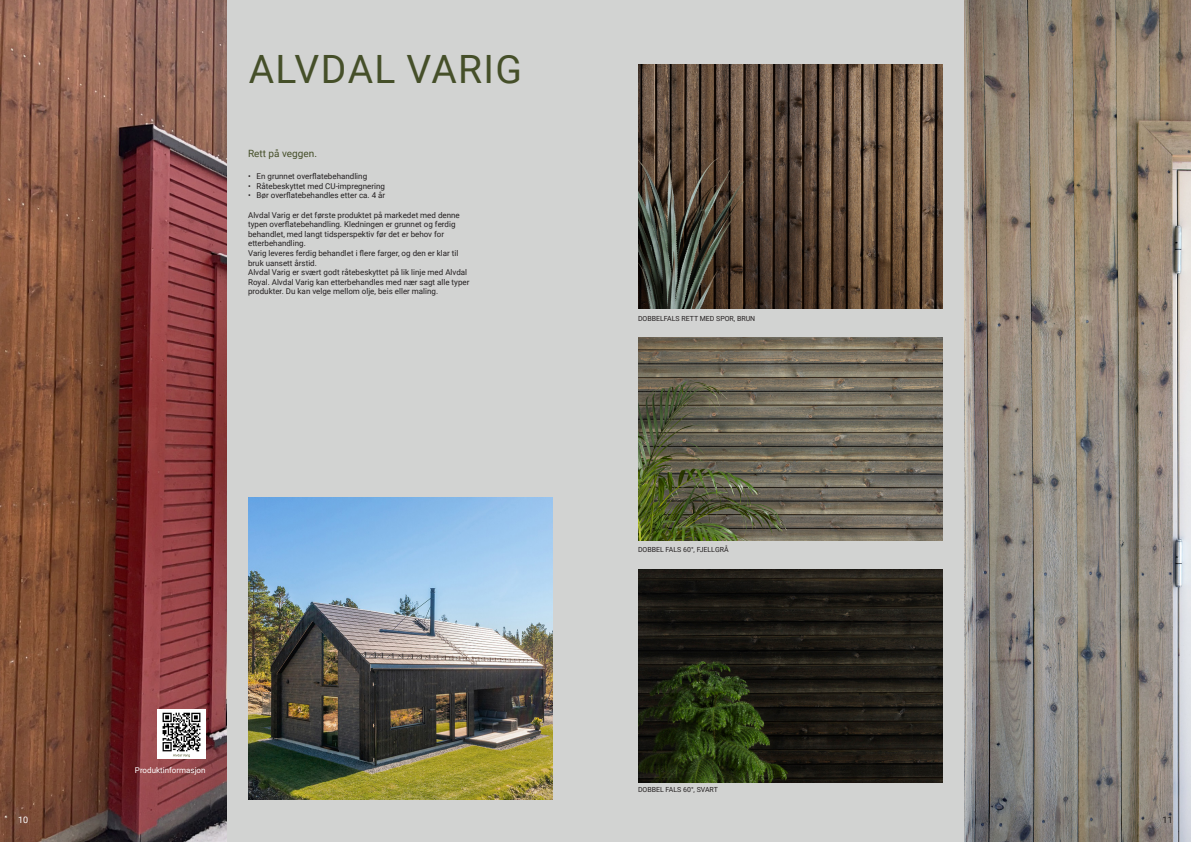
<style>
.page{position:relative;width:1191px;height:842px;background:#fff}
.page>*{position:absolute;margin:0;border:0;box-sizing:border-box;transform-origin:0 0}
.t1{font:39px "Roboto";letter-spacing:.035em;color:#454f29}
.t2{font:10px "Roboto";color:#454f29}
.t3{font:9px "Roboto";color:#fff}
.t4{font:9px "Roboto";color:#231f20}
.t5{font:8px/9.6px "Roboto";color:#231f20}
.t6{font:8px "Roboto";color:#fff}
.t7{font:7px "Roboto";color:#231f20}
</style>
<div class="page">
<div style="left:0;top:0;width:595px;height:842px;background:#d2d3d2"></div>
<div style="left:595px;top:0;width:596px;height:842px;background:#d2d3d2"></div>
<img style="left:964px;top:0;width:227px;height:842px">
<img style="left:0;top:0;width:227px;height:842px">
<img style="left:157px;top:710px;width:49px;height:48px">
<img style="left:248px;top:497px;width:305px;height:302px">
<img style="left:638px;top:338px;width:305px;height:203px">
<img style="left:638px;top:64px;width:305px;height:245px">
<img style="left:638px;top:569px;width:305px;height:213px">
<h1 class="t1" style="left:249px;top:42px;width:275px">ALVDAL VARIG</h1>
<p class="t2" style="left:248px;top:147px;width:70px">Rett på veggen.</p>
<p class="t5" style="left:248px;top:171px;width:120px">• En grunnet overflatebehandling</p>
<p class="t5" style="left:248px;top:181px;width:138px">• Råtebeskyttet med CU-impregnering</p>
<p class="t5" style="left:248px;top:190px;width:139px">• Bør overflatebehandles etter ca. 4 år</p>
<p class="t5" style="left:248px;top:210px;width:223px">Alvdal Varig er det første produktet på markedet med denne typen overflatebehandling. Kledningen er grunnet og ferdig behandlet, med langt tidsperspektiv før det er behov for etterbehandling.<br>Varig leveres ferdig behandlet i flere farger, og den er klar til bruk uansett årstid.<br>Alvdal Varig er svært godt råtebeskyttet på lik linje med Alvdal Royal. Alvdal Varig kan etterbehandles med nær sagt alle typer produkter. Du kan velge mellom olje, beis eller maling.</p>
<p class="t6" style="left:135px;top:765px;width:72px">Produktinformasjon</p>
<p class="t7" style="left:638px;top:313px;width:119px">DOBBELFALS RETT MED SPOR, BRUN</p>
<p class="t7" style="left:638px;top:545px;width:92px">DOBBEL FALS 60°, FJELLGRÅ</p>
<p class="t7" style="left:638px;top:785px;width:81px">DOBBEL FALS 60°, SVART</p>
<p class="t3" style="left:18px;top:813px;width:12px">10</p>
<p class="t4" style="left:1162px;top:813px;width:12px">11</p>
</div>
